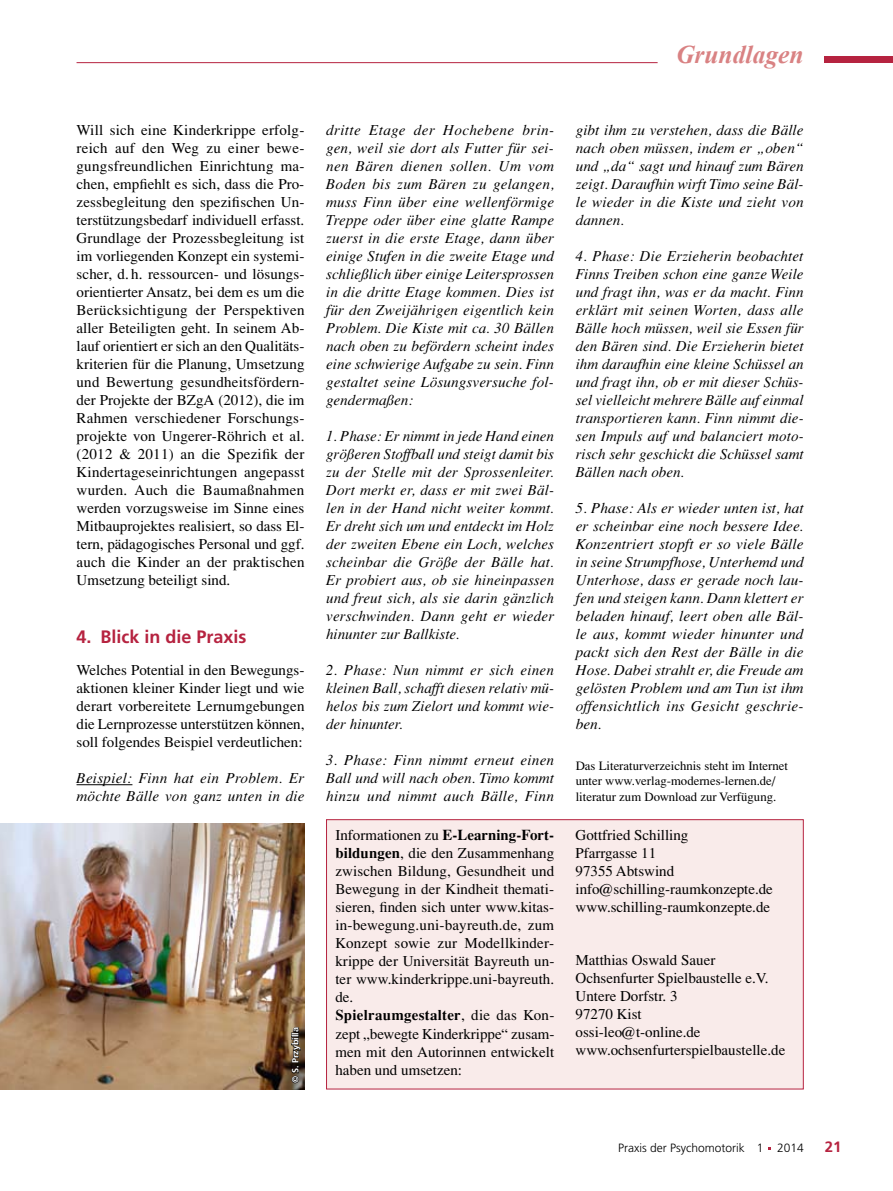
<style>
.page{position:relative;width:893px;height:1191px;background:#fff}
.page>*{position:absolute;margin:0;border:0;box-sizing:border-box;transform-origin:0 0}
.t1{font:italic 700 25.5px "Times New Roman";color:#d98283}
.t2{font:700 18px "Frutiger";color:#b62340}
.t3{font:italic 15px/18px "Times";color:#000;text-align:justify}
.t4{font:15px/18px "Times";color:#000}
.t5{font:700 15px "Frutiger";color:#b62340}
.t6{font:12.75px/15.3px "Times";color:#000}
.t7{font:300 12px "Frutiger";color:#000}
.t8{font:700 9px "Frutiger";color:#fff}
.s1{font-weight:700}
</style>
<div class="page">
<div style="left:825px;top:57px;width:68px;height:6px;background:#b62340"></div>
<hr style="left:77px;top:62px;width:581px;height:1px;background:#b62340">
<hr style="left:77px;top:784px;width:55px;height:1px;background:#000">
<div style="left:327px;top:819px;width:476px;height:270px;background:#f9ebea"></div>
<div style="left:326px;top:819px;width:478px;height:270px;border:1px solid #b62340"></div>
<img style="left:0;top:824px;width:304px;height:265px">
<svg style="left:291px;top:1027px;width:10px;height:56px"></svg>
<h1 class="t1" style="left:676px;top:40px;width:129px">Grundlagen</h1>
<p class="t4" style="left:77px;top:121px;width:230px;text-align:justify">Will sich eine Kinderkrippe erfolg&shy;reich auf den Weg zu einer bewe&shy;gungsfreundlichen Einrichtung ma&shy;chen, empfiehlt es sich, dass die Pro&shy;zessbegleitung den spezifischen Un&shy;terstützungsbedarf individuell erfasst.<br>Grundlage der Prozessbegleitung ist im vorliegenden Konzept ein systemi&shy;scher, d. h. ressourcen- und lösungs&shy;orientierter Ansatz, bei dem es um die Berücksichtigung der Perspektiven aller Beteiligten geht. In seinem Ab&shy;lauf orientiert er sich an den Qualitäts&shy;kriterien für die Planung, Umsetzung und Bewertung gesundheitsfördern&shy;der Projekte der BZgA (2012), die im Rahmen verschiedener Forschungs&shy;projekte von Ungerer-Röhrich et al. (2012 &amp; 2011) an die Spezifik der Kindertageseinrichtungen angepasst wurden. Auch die Baumaßnahmen werden vorzugsweise im Sinne eines Mitbauprojektes realisiert, so dass El&shy;tern, pädagogisches Personal und ggf. auch die Kinder an der praktischen Umsetzung beteiligt sind.</p>
<p class="t2" style="left:77px;top:626px;width:172px">4. Blick in die Praxis</p>
<p class="t4" style="left:77px;top:661px;width:229px;text-align:justify">Welches Potential in den Bewegungs&shy;aktionen kleiner Kinder liegt und wie derart vorbereitete Lernumgebungen die Lernprozesse unterstützen können, soll folgendes Beispiel verdeutlichen:</p>
<p class="t3" style="left:77px;top:769px;width:230px">Beispiel: Finn hat ein Problem. Er möchte Bälle von ganz unten in die</p>
<p class="t8" style="left:290px;top:1083px;width:57px;rotate:-90deg">© S. Przybilla</p>
<p class="t3" style="left:326px;top:121px;width:230px">dritte Etage der Hochebene brin&shy;gen, weil sie dort als Futter für sei&shy;nen Bären dienen sollen. Um vom Boden bis zum Bären zu gelangen, muss Finn über eine wellenförmige Treppe oder über eine glatte Rampe zuerst in die erste Etage, dann über einige Stufen in die zweite Etage und schließlich über einige Leitersprossen in die dritte Etage kommen. Dies ist für den Zweijährigen eigentlich kein Problem. Die Kiste mit ca. 30 Bällen nach oben zu befördern scheint indes eine schwierige Aufgabe zu sein. Finn gestaltet seine Lösungsversuche fol&shy;gendermaßen:</p>
<p class="t3" style="left:326px;top:427px;width:230px">1. Phase: Er nimmt in jede Hand einen größeren Stoffball und steigt damit bis zu der Stelle mit der Sprossenleiter.<br>Dort merkt er, dass er mit zwei Bäl&shy;len in der Hand nicht weiter kommt.<br>Er dreht sich um und entdeckt im Holz der zweiten Ebene ein Loch, welches scheinbar die Größe der Bälle hat.<br>Er probiert aus, ob sie hineinpassen und freut sich, als sie darin gänzlich verschwinden. Dann geht er wieder hinunter zur Ballkiste.</p>
<p class="t3" style="left:326px;top:661px;width:229px">2. Phase: Nun nimmt er sich einen kleinen Ball, schafft diesen relativ mü&shy;helos bis zum Zielort und kommt wie&shy;der hinunter.</p>
<p class="t3" style="left:326px;top:751px;width:230px">3. Phase: Finn nimmt erneut einen Ball und will nach oben. Timo kommt hinzu und nimmt auch Bälle, Finn</p>
<p class="t3" style="left:576px;top:121px;width:229px">gibt ihm zu verstehen, dass die Bälle nach oben müssen, indem er „oben“ und „da“ sagt und hinauf zum Bären zeigt. Daraufhin wirft Timo seine Bäl&shy;le wieder in die Kiste und zieht von dannen.</p>
<p class="t3" style="left:576px;top:247px;width:229px">4. Phase: Die Erzieherin beobachtet Finns Treiben schon eine ganze Weile und fragt ihn, was er da macht. Finn erklärt mit seinen Worten, dass alle Bälle hoch müssen, weil sie Essen für den Bären sind. Die Erzieherin bietet ihm daraufhin eine kleine Schüssel an und fragt ihn, ob er mit dieser Schüs&shy;sel vielleicht mehrere Bälle auf einmal transportieren kann. Finn nimmt die&shy;sen Impuls auf und balanciert moto&shy;risch sehr geschickt die Schüssel samt Bällen nach oben.</p>
<p class="t3" style="left:576px;top:499px;width:229px">5. Phase: Als er wieder unten ist, hat er scheinbar eine noch bessere Idee.<br>Konzentriert stopft er so viele Bälle in seine Strumpfhose, Unterhemd und Unterhose, dass er gerade noch lau&shy;fen und steigen kann. Dann klettert er beladen hinauf, leert oben alle Bäl&shy;le aus, kommt wieder hinunter und packt sich den Rest der Bälle in die Hose. Dabei strahlt er, die Freude am gelösten Problem und am Tun ist ihm offensichtlich ins Gesicht geschrie&shy;ben.</p>
<p class="t6" style="left:576px;top:758px;width:214px">Das Literaturverzeichnis steht im Internet unter www.verlag-modernes-lernen.de/ literatur zum Download zur Verfügung.</p>
<p class="t4" style="left:335px;top:826px;width:221px">Informationen zu <span class="s1">E-Learning-Fort&shy;bildungen</span>, die den Zusammenhang zwischen Bildung, Gesundheit und<br>Bewegung in der Kindheit themati&shy;sieren, finden sich unter www.kitas&shy;in-bewegung.uni-bayreuth.de, zum<br>Konzept sowie zur Modellkinder&shy;krippe der Universität Bayreuth un&shy;ter www.kinderkrippe.uni-bayreuth. de.<br><span class="s1">Spielraumgestalter</span>, die das Kon&shy;zept „bewegte Kinderkrippe“ zusam&shy;men mit den Autorinnen entwickelt haben und umsetzen:</p>
<p class="t4" style="left:575px;top:826px;width:199px">Gottfried Schilling<br>Pfarrgasse 11<br>97355 Abtswind info@schilling-raumkonzepte.de www.schilling-raumkonzepte.de</p>
<p class="t4" style="left:575px;top:951px;width:211px">Matthias Oswald Sauer<br>Ochsenfurter Spielbaustelle e.V.<br>Untere Dorfstr. 3<br>97270 Kist<br>ossi-leo@t-online.de www.ochsenfurterspielbaustelle.de</p>
<p class="t7" style="left:618px;top:1141px;width:187px">Praxis der Psychomotorik 1 2014</p>
<p class="t5" style="left:825px;top:1138px;width:18px">21</p>
</div>
